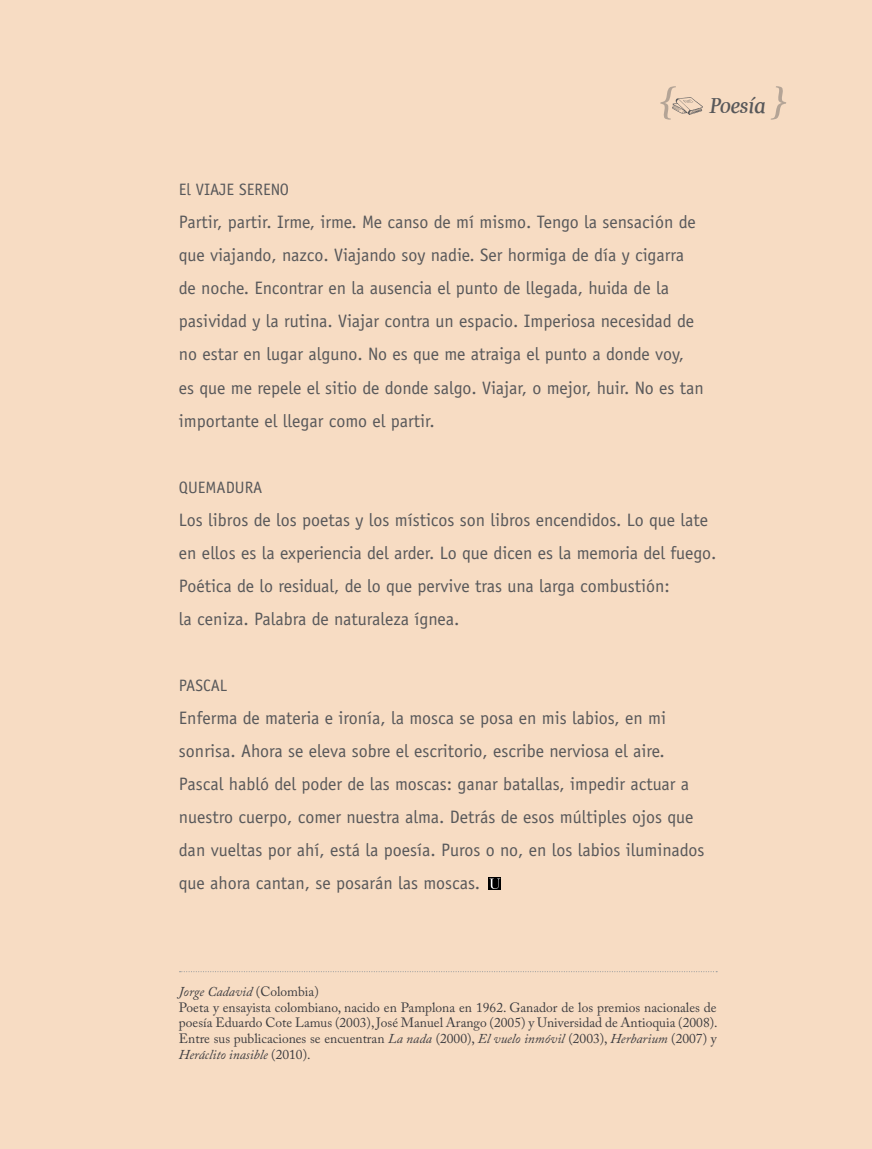
<style>
.page{position:relative;width:872px;height:1149px;background:#fff}
.page>*{position:absolute;margin:0;border:0;box-sizing:border-box;transform-origin:0 0}
.t1{font:italic 700 22.65px "Esta";color:#58585a}
.t2{font:18px/33px "Officina Sans";color:#58585a}
.t3{font:16.5px "Officina Sans";color:#58585a}
.t4{font:13.5px/15.8px "Adobe Caslon Pro";color:#3e3d40}
.s1{font-style:italic}
</style>
<div class="page">
<div style="left:0;top:0;width:872px;height:1148px;background:#f7dcc3"></div>
<svg style="left:660px;top:86px;width:43px;height:34px"></svg>
<svg style="left:770px;top:86px;width:16px;height:34px"></svg>
<svg style="left:488px;top:877px;width:13px;height:12px"></svg>
<svg style="left:489px;top:878px;width:11px;height:10px"></svg>
<p class="t1" style="left:708px;top:92px;width:58px">Poesía</p>
<p class="t3" style="left:179px;top:180px;width:112px">El VIAJE SERENO</p>
<p class="t2" style="left:179px;top:206px;width:526px">Partir, partir. Irme, irme. Me canso de mí mismo. Tengo la sensación de que viajando, nazco. Viajando soy nadie. Ser hormiga de día y cigarra de noche. Encontrar en la ausencia el punto de llegada, huida de la pasividad y la rutina. Viajar contra un espacio. Imperiosa necesidad de no estar en lugar alguno. No es que me atraiga el punto a donde voy, es que me repele el sitio de donde salgo. Viajar, o mejor, huir. No es tan importante el llegar como el partir.</p>
<p class="t3" style="left:179px;top:477px;width:85px">QUEMADURA</p>
<p class="t2" style="left:179px;top:503px;width:539px">Los libros de los poetas y los místicos son libros encendidos. Lo que late en ellos es la experiencia del arder. Lo que dicen es la memoria del fuego.<br>Poética de lo residual, de lo que pervive tras una larga combustión:<br>la ceniza. Palabra de naturaleza ígnea.</p>
<p class="t3" style="left:179px;top:675px;width:50px">PASCAL</p>
<p class="t2" style="left:179px;top:701px;width:527px">Enferma de materia e ironía, la mosca se posa en mis labios, en mi sonrisa. Ahora se eleva sobre el escritorio, escribe nerviosa el aire.<br>Pascal habló del poder de las moscas: ganar batallas, impedir actuar a nuestro cuerpo, comer nuestra alma. Detrás de esos múltiples ojos que dan vueltas por ahí, está la poesía. Puros o no, en los labios iluminados que ahora cantan, se posarán las moscas.</p>
<p class="t4" style="left:179px;top:982px;width:540px"><span class="s1">Jorge Cadavid</span> (Colombia)<br>Poeta y ensayista colombiano, nacido en Pamplona en 1962. Ganador de los premios nacionales de poesía Eduardo Cote Lamus (2003), José Manuel Arango (2005) y Universidad de Antioquia (2008).<br>Entre sus publicaciones se encuentran <span class="s1">La nada</span> (2000), <span class="s1">El vuelo inmóvil</span> (2003), <span class="s1">Herbarium</span> (2007) y <span class="s1">Heráclito inasible</span> (2010).</p>
</div>
